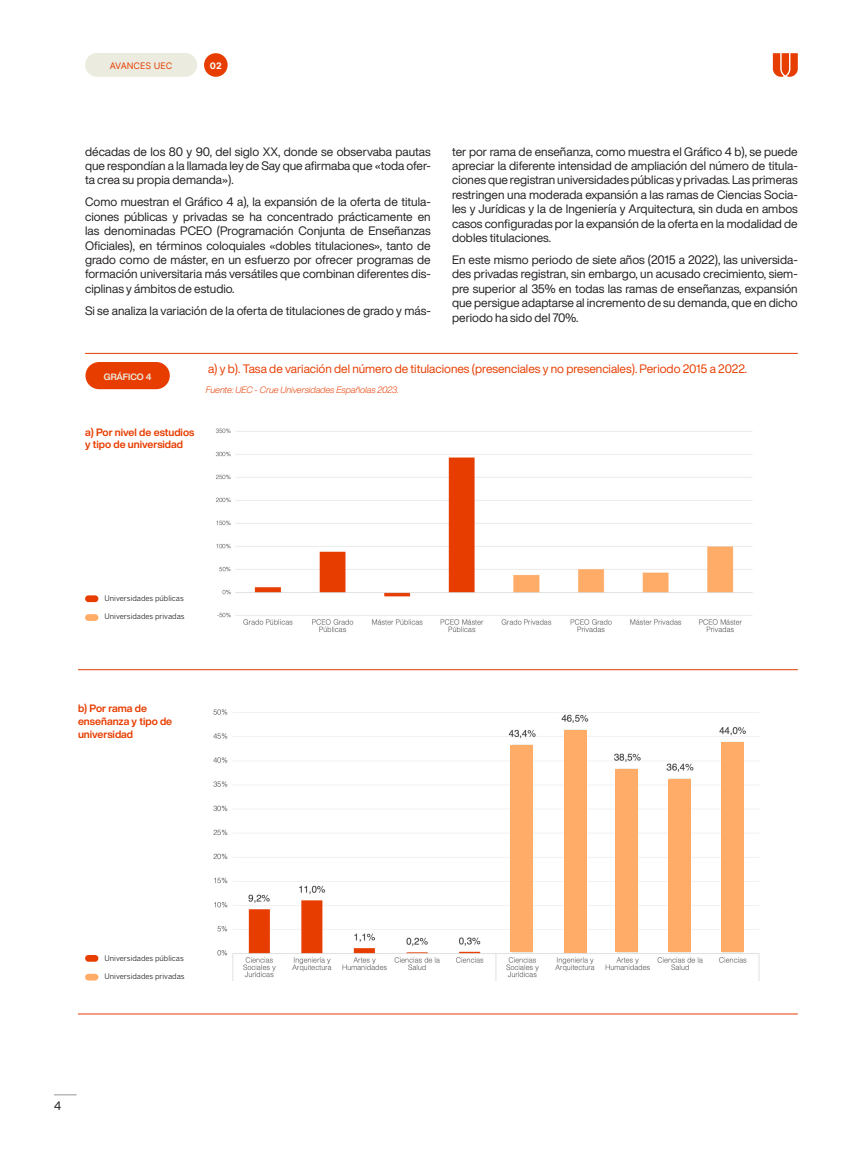
<style>
.page{position:relative;width:851px;height:1149px;background:#fff}
.page>*{position:absolute;margin:0;border:0;box-sizing:border-box;transform-origin:0 0}
.t1{font:12px/14.4px "Helvetica Now Display";color:#231f20;text-align:justify}
.t2{font:12px "Helvetica Now Display";color:#e73d00}
.t3{font:700 10.5px/12.6px "Helvetica Now Display";color:#e73d00}
.t4{font:italic 300 9px "Helvetica Now Display";color:#e73d00}
.t5{font:9px "Inter";color:#e73d00}
.t6{font:700 9px "Helvetica Now Display";color:#ebebdf}
.t7{font:700 9px "Inter";color:#fff}
.t8{font:7.5px "Benton Sans";color:#231f20}
</style>
<div class="page">
<svg style="left:54px;top:1094px;width:23px;height:1px"></svg>
<div style="left:85px;top:53px;width:112px;height:24px;background:#ebebdf;border-radius:12px"></div>
<div style="left:204px;top:53px;width:23px;height:24px;background:#e73d00;border-radius:50%"></div>
<hr style="left:85px;top:353px;width:712px;height:1px;background:#e73d00">
<div style="left:85px;top:362px;width:85px;height:27px;background:#e73d00;border-radius:14px"></div>
<img style="left:216px;top:428px;width:537px;height:205px">
<hr style="left:78px;top:669px;width:719px;height:1px;background:#e73d00">
<div style="left:85px;top:595px;width:13px;height:7px;background:#e73d00;border-radius:3px"></div>
<div style="left:85px;top:614px;width:13px;height:6px;background:#ffac69;border-radius:3px"></div>
<svg style="left:772px;top:53px;width:25px;height:24px"></svg>
<img style="left:213px;top:709px;width:547px;height:271px">
<div style="left:85px;top:954px;width:13px;height:7px;background:#e73d00;border-radius:3px"></div>
<div style="left:85px;top:973px;width:13px;height:7px;background:#ffac69;border-radius:3px"></div>
<hr style="left:78px;top:1013px;width:719px;height:1px;background:#e73d00">
<div style="left:510px;top:745px;width:23px;height:206px;background:#ffac69"></div>
<div style="left:564px;top:729px;width:23px;height:222px;background:#ffac69"></div>
<div style="left:615px;top:768px;width:23px;height:183px;background:#ffac69"></div>
<div style="left:668px;top:779px;width:23px;height:172px;background:#ffac69"></div>
<div style="left:721px;top:742px;width:22px;height:209px;background:#ffac69"></div>
<p class="t5" style="left:110px;top:59px;width:64px">AVANCES UEC</p>
<p class="t7" style="left:210px;top:59px;width:13px">02</p>
<p class="t1" style="left:85px;top:144px;width:347px">décadas de los 80 y 90, del siglo XX, donde se observaba pautas que respondían a la llamada ley de Say que afirmaba que «toda ofer&shy;ta crea su propia demanda»).</p>
<p class="t1" style="left:85px;top:195px;width:347px">Como muestran el Gráfico 4 a), la expansión de la oferta de titula&shy;ciones públicas y privadas se ha concentrado prácticamente en las denominadas PCEO (Programación Conjunta de Enseñanzas Oficiales), en términos coloquiales «dobles titulaciones», tanto de grado como de máster, en un esfuerzo por ofrecer programas de formación universitaria más versátiles que combinan diferentes dis&shy;ciplinas y ámbitos de estudio.</p>
<p class="t1" style="left:85px;top:303px;width:347px">Si se analiza la variación de la oferta de titulaciones de grado y más-</p>
<p class="t1" style="left:452px;top:144px;width:347px">ter por rama de enseñanza, como muestra el Gráfico 4 b), se puede apreciar la diferente intensidad de ampliación del número de titula&shy;ciones que registran universidades públicas y privadas. Las primeras restringen una moderada expansión a las ramas de Ciencias Socia&shy;les y Jurídicas y la de Ingeniería y Arquitectura, sin duda en ambos casos configuradas por la expansión de la oferta en la modalidad de dobles titulaciones.</p>
<p class="t1" style="left:452px;top:252px;width:347px">En este mismo periodo de siete años (2015 a 2022), las universida&shy;des privadas registran, sin embargo, un acusado crecimiento, siem&shy;pre superior al 35% en todas las ramas de enseñanzas, expansión que persigue adaptarse al incremento de su demanda, que en dicho periodo ha sido del 70%.</p>
<p class="t6" style="left:104px;top:370px;width:49px">GRÁFICO 4</p>
<p class="t2" style="left:208px;top:360px;width:540px">a) y b). Tasa de variación del número de titulaciones (presenciales y no presenciales). Periodo 2015 a 2022.</p>
<p class="t4" style="left:206px;top:383px;width:194px">Fuente: UEC - Crue Universidades Españolas 2023.</p>
<p class="t3" style="left:85px;top:425px;width:111px">a) Por nivel de estudios y tipo de universidad</p>
<p class="t8" style="left:104px;top:593px;width:81px">Universidades públicas</p>
<p class="t8" style="left:104px;top:612px;width:82px">Universidades privadas</p>
<p class="t3" style="left:78px;top:702px;width:96px">b) Por rama de enseñanza y tipo de universidad</p>
<p class="t8" style="left:104px;top:953px;width:81px">Universidades públicas</p>
<p class="t8" style="left:104px;top:971px;width:82px">Universidades privadas</p>
<p class="t1" style="left:54px;top:1098px;width:8px">4</p>
</div>
